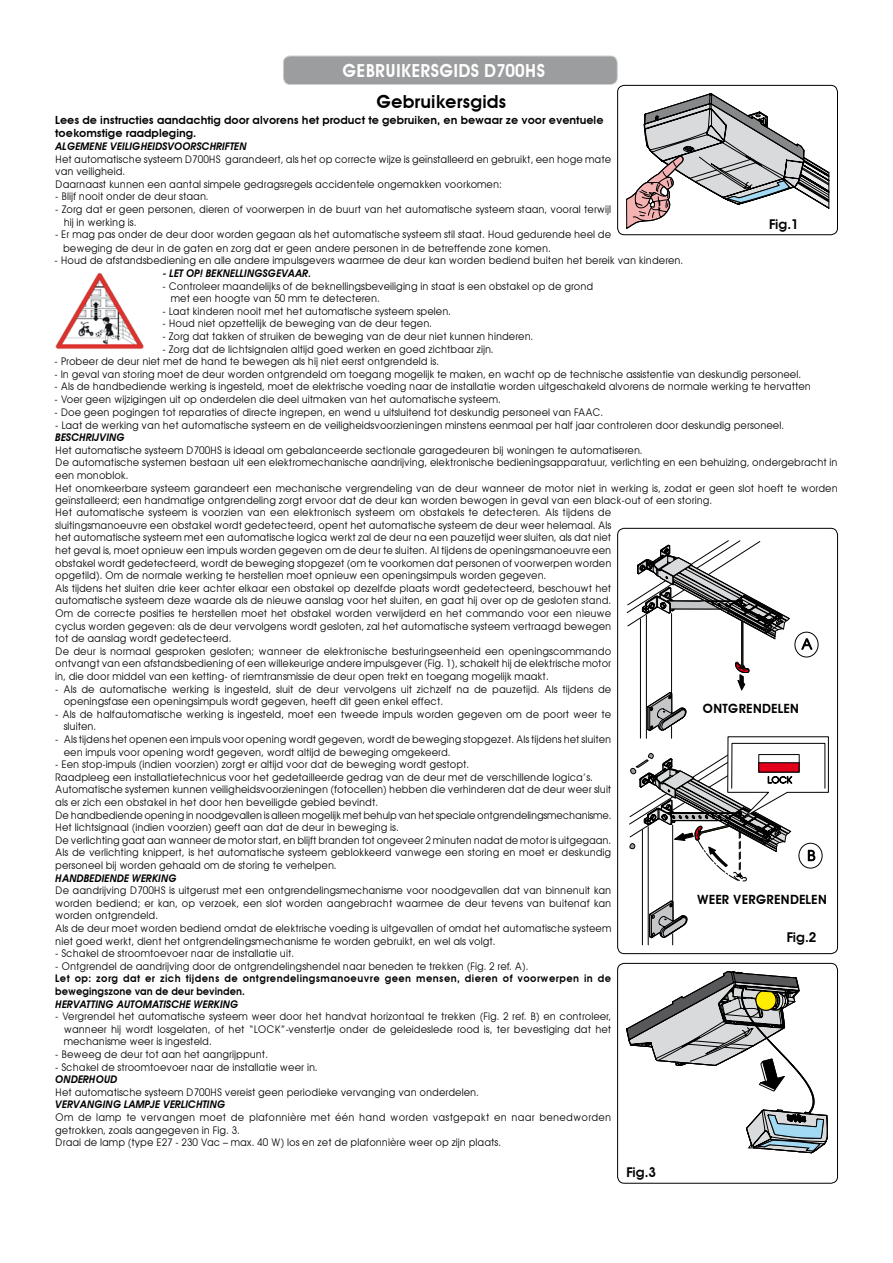
<style>
.page{position:relative;width:893px;height:1263px;background:#fff}
.page>*{position:absolute;margin:0;border:0;box-sizing:border-box;transform-origin:0 0}
.t1{font:600 18px "Avant Garde";color:#fff;scale:.95 1}
.t2{font:600 18px "Avant Garde";color:#000}
.t3{font:600 13.5px "Avant Garde";letter-spacing:-.01em;color:#000}
.t4{font:600 12.75px "Avant Garde";color:#000}
.t5{font:600 11.25px/13.5px "Avant Garde";color:#000}
.t6{font:10.5px/12.6px "Avant Garde";color:#000;scale:.95 1}
.t7{font:italic 600 10.5px "Avant Garde";color:#000;scale:.95 1}
.t8{font:600 10.5px/12.6px "Avant Garde";letter-spacing:.04em;color:#000;scale:.95 1}
</style>
<div class="page">
<div style="left:283px;top:56px;width:334px;height:28px;background:#9c9d9f;border-radius:7px"></div>
<div style="left:283px;top:56px;width:334px;height:29px;border:1px solid #cfd0d1;border-radius:7px"></div>
<img style="left:55px;top:273px;width:89px;height:77px">
<svg style="left:626px;top:94px;width:203px;height:134px"></svg>
<svg style="left:627px;top:540px;width:202px;height:405px"></svg>
<svg style="left:626px;top:971px;width:202px;height:183px"></svg>
<div style="left:617px;top:85px;width:221px;height:150px;border:1px solid #000;border-radius:7px"></div>
<div style="left:617px;top:528px;width:221px;height:426px;border:1px solid #000;border-radius:7px"></div>
<div style="left:617px;top:963px;width:221px;height:220px;border:1px solid #000;border-radius:7px"></div>
<h1 class="t1" style="left:342px;top:60px;width:215px">GEBRUIKERSGIDS D700HS</h1>
<h1 class="t2" style="left:376px;top:91px;width:132px">Gebruikersgids</h1>
<p class="t5" style="left:55px;top:113px;width:550px">Lees de instructies aandachtig door alvorens het product te gebruiken, en bewaar ze voor eventuele toekomstige raadpleging.</p>
<p class="t7" style="left:55px;top:140px;width:203px">ALGEMENE VEILIGHEIDSVOORSCHRIFTEN</p>
<p class="t6" style="left:55px;top:153px;width:587px">Het automatische systeem D700HS garandeert, als het op correcte wijze is geïnstalleerd en gebruikt, een hoge mate van veiligheid.<br>Daarnaast kunnen een aantal simpele gedragsregels accidentele ongemakken voorkomen:</p>
<p class="t6" style="left:55px;top:190px;width:163px">- Blijf nooit onder de deur staan.</p>
<p class="t6" style="left:64px;top:203px;width:578px;text-indent:-8px">- Zorg dat er geen personen, dieren of voorwerpen in de buurt van het automatische systeem staan, vooral terwijl hij in werking is.</p>
<p class="t6" style="left:63px;top:228px;width:578px;line-height:13.5px;text-indent:-8px">- Er mag pas onder de deur door worden gegaan als het automatische systeem stil staat. Houd gedurende heel de beweging de deur in de gaten en zorg dat er geen andere personen in de betreffende zone komen.</p>
<p class="t6" style="left:55px;top:254px;width:663px">- Houd de afstandsbediening en alle andere impulsgevers waarmee de deur kan worden bediend buiten het bereik van kinderen.</p>
<p class="t7" style="left:163px;top:267px;width:158px">- LET OP! BEKNELLINGSGEVAAR.</p>
<p class="t6" style="left:171px;top:279px;width:446px;text-indent:-8px">- Controleer maandelijks of de beknellingsbeveiliging in staat is een obstakel op de grond met een hoogte van 50 mm te detecteren.</p>
<p class="t6" style="left:163px;top:305px;width:305px">- Laat kinderen nooit met het automatische systeem spelen.</p>
<p class="t6" style="left:163px;top:317px;width:285px">- Houd niet opzettelijk de beweging van de deur tegen.</p>
<p class="t6" style="left:163px;top:330px;width:392px">- Zorg dat takken of struiken de beweging van de deur niet kunnen hinderen.</p>
<p class="t6" style="left:163px;top:342px;width:350px">- Zorg dat de lichtsignalen altijd goed werken en goed zichtbaar zijn.</p>
<p class="t6" style="left:55px;top:355px;width:406px">- Probeer de deur niet met de hand te bewegen als hij niet eerst ontgrendeld is.</p>
<p class="t6" style="left:55px;top:368px;width:787px">- In geval van storing moet de deur worden ontgrendeld om toegang mogelijk te maken, en wacht op de technische assistentie van deskundig personeel.</p>
<p class="t6" style="left:55px;top:380px;width:798px">- Als de handbediende werking is ingesteld, moet de elektrische voeding naar de installatie worden uitgeschakeld alvorens de normale werking te hervatten</p>
<p class="t6" style="left:55px;top:393px;width:471px">- Voer geen wijzigingen uit op onderdelen die deel uitmaken van het automatische systeem.</p>
<p class="t6" style="left:55px;top:405px;width:579px">- Doe geen pogingen tot reparaties of directe ingrepen, en wend u uitsluitend tot deskundig personeel van FAAC.</p>
<p class="t3" style="left:769px;top:216px;width:31px">Fig.1</p>
<p class="t6" style="left:55px;top:418px;width:769px">- Laat de werking van het automatische systeem en de veiligheidsvoorzieningen minstens eenmaal per half jaar controleren door deskundig personeel.</p>
<p class="t7" style="left:55px;top:431px;width:75px">BESCHRIJVING</p>
<p class="t6" style="left:55px;top:444px;width:825px">Het automatische systeem D700HS is ideaal om gebalanceerde sectionale garagedeuren bij woningen te automatiseren.<br>De automatische systemen bestaan uit een elektromechanische aandrijving, elektronische bedieningsapparatuur, verlichting en een behuizing, ondergebracht in een monoblok.<br>Het onomkeerbare systeem garandeert een mechanische vergrendeling van de deur wanneer de motor niet in werking is, zodat er geen slot hoeft te worden geïnstalleerd; een handmatige ontgrendeling zorgt ervoor dat de deur kan worden bewogen in geval van een black-out of een storing.</p>
<p class="t6" style="left:55px;top:506px;width:587px">Het automatische systeem is voorzien van een elektronisch systeem om obstakels te detecteren. Als tijdens de sluitingsmanoeuvre een obstakel wordt gedetecteerd, opent het automatische systeem de deur weer helemaal. Als het automatische systeem met een automatische logica werkt zal de deur na een pauzetijd weer sluiten, als dat niet het geval is, moet opnieuw een impuls worden gegeven om de deur te sluiten. Al tijdens de openingsmanoeuvre een obstakel wordt gedetecteerd, wordt de beweging stopgezet (om te voorkomen dat personen of voorwerpen worden opgetild). Om de normale werking te herstellen moet opnieuw een openingsimpuls worden gegeven.<br>Als tijdens het sluiten drie keer achter elkaar een obstakel op dezelfde plaats wordt gedetecteerd, beschouwt het automatische systeem deze waarde als de nieuwe aanslag voor het sluiten, en gaat hij over op de gesloten stand.<br>Om de correcte posities te herstellen moet het obstakel worden verwijderd en het commando voor een nieuwe cyclus worden gegeven: als de deur vervolgens wordt gesloten, zal het automatische systeem vertraagd bewegen tot de aanslag wordt gedetecteerd.<br>De deur is normaal gesproken gesloten; wanneer de elektronische besturingseenheid een openingscommando ontvangt van een afstandsbediening of een willekeurige andere impulsgever (Fig. 1), schakelt hij de elektrische motor in, die door middel van een ketting- of riemtransmissie de deur open trekt en toegang mogelijk maakt.</p>
<p class="t6" style="left:64px;top:682px;width:578px;text-indent:-8px">- Als de automatische werking is ingesteld, sluit de deur vervolgens uit zichzelf na de pauzetijd. Als tijdens de openingsfase een openingsimpuls wordt gegeven, heeft dit geen enkel effect.</p>
<p class="t6" style="left:64px;top:708px;width:578px;text-indent:-8px">- Als de halfautomatische werking is ingesteld, moet een tweede impuls worden gegeven om de poort weer te sluiten.</p>
<p class="t6" style="left:64px;top:733px;width:578px;text-indent:-8px">- Als tijdens het openen een impuls voor opening wordt gegeven, wordt de beweging stopgezet. Als tijdens het sluiten een impuls voor opening wordt gegeven, wordt altijd de beweging omgekeerd.</p>
<p class="t6" style="left:55px;top:758px;width:587px">- Een stop-impuls (indien voorzien) zorgt er altijd voor dat de beweging wordt gestopt.<br>Raadpleeg een installatietechnicus voor het gedetailleerde gedrag van de deur met de verschillende logica’s.<br>Automatische systemen kunnen veiligheidsvoorzieningen (fotocellen) hebben die verhinderen dat de deur weer sluit als er zich een obstakel in het door hen beveiligde gebied bevindt.<br>De handbediende opening in noodgevallen is alleen mogelijk met behulp van het speciale ontgrendelingsmechanisme.<br>Het lichtsignaal (indien voorzien) geeft aan dat de deur in beweging is.<br>De verlichting gaat aan wanneer de motor start, en blijft branden tot ongeveer 2 minuten nadat de motor is uitgegaan.<br>Als de verlichting knippert, is het automatische systeem geblokkeerd vanwege een storing en moet er deskundig personeel bij worden gehaald om de storing te verhelpen.</p>
<p class="t7" style="left:55px;top:871px;width:129px">HANDBEDIENDE WERKING</p>
<p class="t6" style="left:55px;top:884px;width:587px">De aandrijving D700HS is uitgerust met een ontgrendelingsmechanisme voor noodgevallen dat van binnenuit kan worden bediend; er kan, op verzoek, een slot worden aangebracht waarmee de deur tevens van buitenaf kan worden ontgrendeld.<br>Als de deur moet worden bediend omdat de elektrische voeding is uitgevallen of omdat het automatische systeem niet goed werkt, dient het ontgrendelingsmechanisme te worden gebruikt, en wel als volgt.</p>
<p class="t6" style="left:55px;top:947px;width:253px">- Schakel de stroomtoevoer naar de installatie uit.</p>
<p class="t6" style="left:55px;top:960px;width:500px">- Ontgrendel de aandrijving door de ontgrendelingshendel naar beneden te trekken (Fig. 2 ref. A).</p>
<p class="t8" style="left:55px;top:972px;width:587px">Let op: zorg dat er zich tijdens de ontgrendelingsmanoeuvre geen mensen, dieren of voorwerpen in de bewegingszone van de deur bevinden.</p>
<p class="t7" style="left:55px;top:997px;width:194px">HERVATTING AUTOMATISCHE WERKING</p>
<p class="t6" style="left:64px;top:1010px;width:578px;text-align:justify;text-indent:-8px">- Vergrendel het automatische systeem weer door het handvat horizontaal te trekken (Fig. 2 ref. B) en controleer, wanneer hij wordt losgelaten, of het “LOCK”-venstertje onder de geleideslede rood is, ter bevestiging dat het mechanisme weer is ingesteld.</p>
<p class="t6" style="left:55px;top:1048px;width:226px">- Beweeg de deur tot aan het aangrijppunt.</p>
<p class="t6" style="left:55px;top:1060px;width:278px">- Schakel de stroomtoevoer naar de installatie weer in.</p>
<p class="t7" style="left:55px;top:1073px;width:67px">ONDERHOUD</p>
<p class="t6" style="left:55px;top:1086px;width:447px">Het automatische systeem D700HS vereist geen periodieke vervanging van onderdelen.</p>
<p class="t7" style="left:55px;top:1098px;width:181px">VERVANGING LAMPJE VERLICHTING</p>
<p class="t6" style="left:55px;top:1111px;width:587px">Om de lamp te vervangen moet de plafonnière met één hand worden vastgepakt en naar benedworden getrokken, zoals aangegeven in Fig. 3.<br>Draai de lamp (type E27 - 230 Vac – max. 40 W) los en zet de plafonnière weer op zijn plaats.</p>
<p class="t3" style="left:626px;top:1163px;width:31px">Fig.3</p>
<p class="t4" style="left:702px;top:701px;width:98px">ONTGRENDELEN</p>
<p class="t4" style="left:697px;top:891px;width:132px">WEER VERGRENDELEN</p>
<p class="t3" style="left:787px;top:929px;width:31px">Fig.2</p>
</div>
